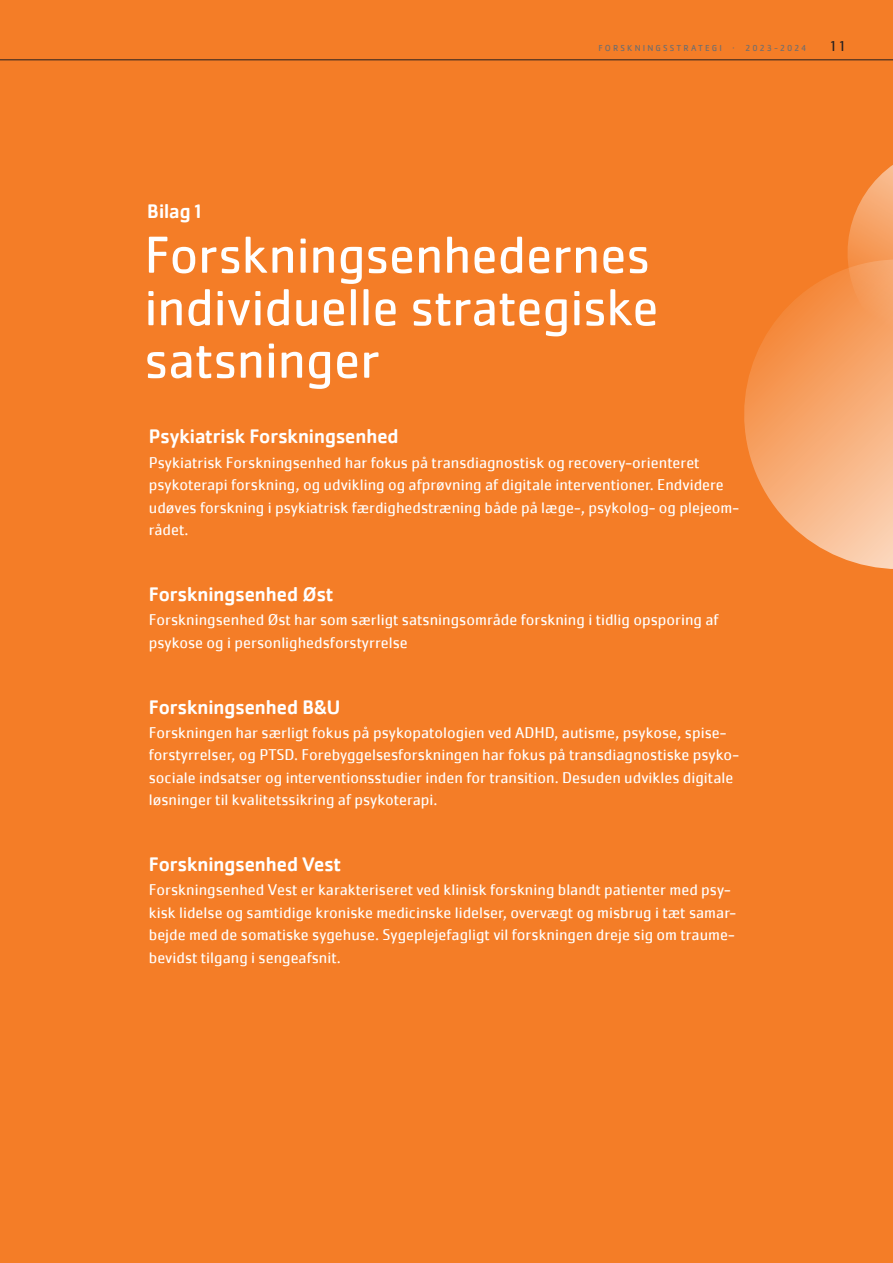
<style>
.page{position:relative;width:893px;height:1263px;background:#f47d27}
.page>*{position:absolute;margin:0;border:0;box-sizing:border-box;transform-origin:0 0}
.t1{font:54px/52.5px "Cachet Pro";letter-spacing:-.01em;color:#fff}
.t2{font:500 20.25px "Cachet Pro";color:#fff}
.t3{font:16.2px/22.5px "Cachet Pro";color:#fff}
.t4{font:15px "Cachet Std";color:#231f20}
.t5{font:9px "Cachet Std";letter-spacing:.235em;color:#6c6d70}
</style>
<div class="page">
<hr style="left:0;top:60px;width:893px;height:1px;background:#231f20">
<svg style="left:744px;top:275px;width:149px;height:294px"></svg>
<svg style="left:833px;top:165px;width:60px;height:211px"></svg>
<p class="t5" style="left:598px;top:43px;width:209px">FORSKNINGSSTRATEGI · 2023-2024</p>
<p class="t4" style="left:828px;top:38px;width:19px">11</p>
<p class="t2" style="left:147px;top:200px;width:56px">Bilag 1</p>
<h1 class="t1" style="left:144px;top:229px;width:516px">Forskningsenhedernes individuelle strategiske satsninger</h1>
<p class="t2" style="left:149px;top:425px;width:251px">Psykiatrisk Forskningsenhed</p>
<p class="t3" style="left:149px;top:451px;width:592px">Psykiatrisk Forskningsenhed har fokus på transdiagnostisk og recovery-orienteret psykoterapi forskning, og udvikling og afprøvning af digitale interventioner. Endvidere udøves forskning i psykiatrisk færdighedstræning både på læge-, psykolog- og plejeom&shy;rådet.</p>
<p class="t2" style="left:149px;top:582px;width:186px">Forskningsenhed Øst</p>
<p class="t3" style="left:149px;top:609px;width:571px">Forskningsenhed Øst har som særligt satsningsområde forskning i tidlig opsporing af psykose og i personlighedsforstyrrelse</p>
<p class="t2" style="left:149px;top:695px;width:193px">Forskningsenhed B&amp;U</p>
<p class="t3" style="left:149px;top:721px;width:592px">Forskningen har særligt fokus på psykopatologien ved ADHD, autisme, psykose, spise&shy;forstyrrelser, og PTSD. Forebyggelsesforskningen har fokus på transdiagnostiske psyko&shy;sociale indsatser og interventionsstudier inden for transition. Desuden udvikles digitale løsninger til kvalitetssikring af psykoterapi.</p>
<p class="t2" style="left:149px;top:852px;width:193px">Forskningsenhed Vest</p>
<p class="t3" style="left:149px;top:879px;width:589px">Forskningsenhed Vest er karakteriseret ved klinisk forskning blandt patienter med psy&shy;kisk lidelse og samtidige kroniske medicinske lidelser, overvægt og misbrug i tæt samar&shy;bejde med de somatiske sygehuse. Sygeplejefagligt vil forskningen dreje sig om traume&shy;bevidst tilgang i sengeafsnit.</p>
</div>
